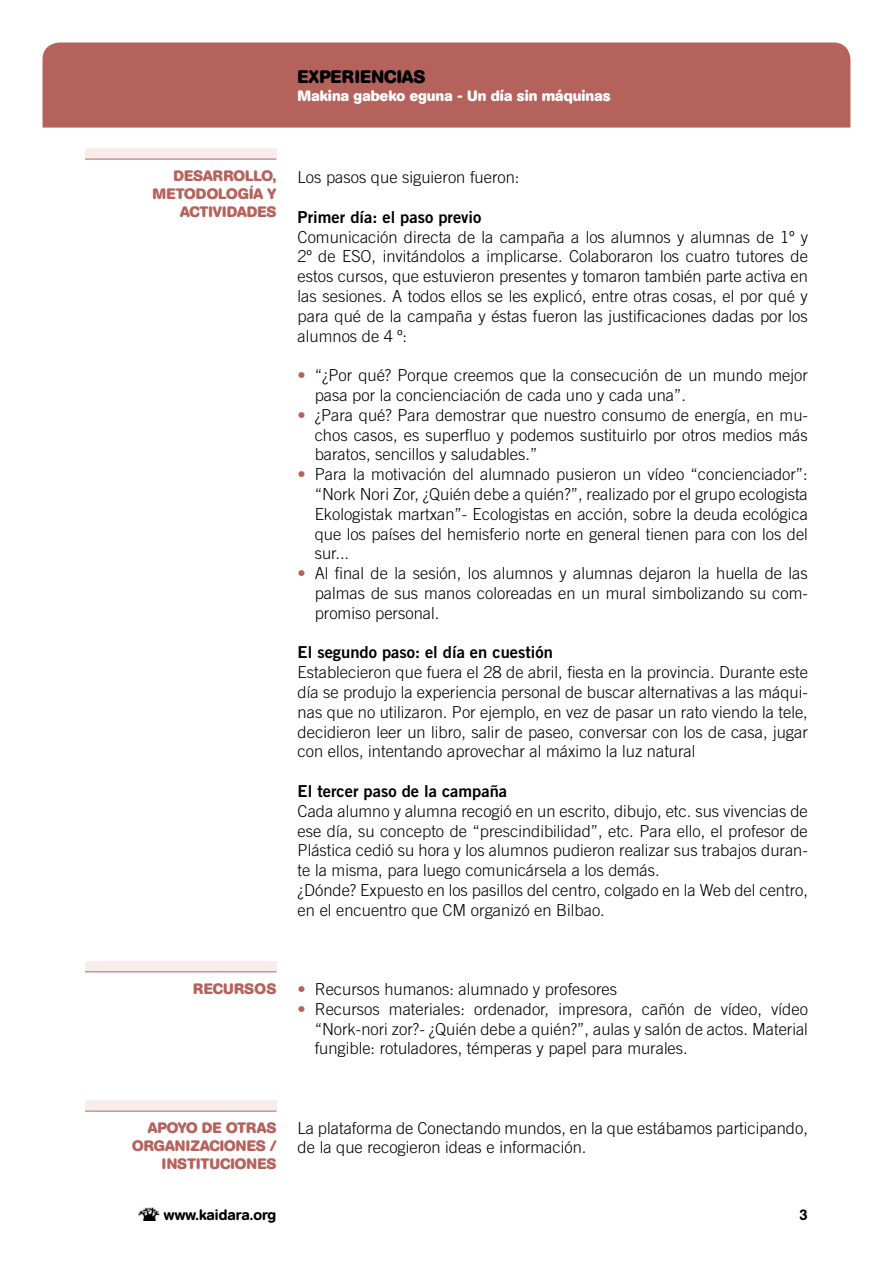
<style>
.page{position:relative;width:893px;height:1263px;background:#fff}
.page>*{position:absolute;margin:0;border:0;box-sizing:border-box;transform-origin:0 0}
.t1{font:700 18px "AG Book Rounded";letter-spacing:.02em;color:#000}
.t2{font:300 16.5px/19.8px "Trade Gothic";color:#000;text-align:justify}
.t3{font:16.5px "Trade Gothic Bold Two";color:#000}
.t4{font:700 15px/18px "AG Book Rounded";color:#b5625c;text-align:right}
.t5{font:700 15px "AG Book Rounded";color:#fff}
.t6{font:500 15px "AG Book Rounded";color:#000}
.t7{font:700 15px "AG Book Rounded";letter-spacing:.02em;color:#b5625c}
.s1{color:#b5625c}
</style>
<div class="page">
<img style="left:139px;top:1207px;width:20px;height:13px">
<div style="left:85px;top:148px;width:191px;height:11px;background:#f7eeec"></div>
<hr style="left:85px;top:159px;width:191px;height:1px;background:#b5625c">
<div style="left:85px;top:961px;width:191px;height:11px;background:#f7eeec"></div>
<hr style="left:85px;top:971px;width:191px;height:1px;background:#b5625c">
<div style="left:85px;top:1100px;width:191px;height:11px;background:#f7eeec"></div>
<hr style="left:85px;top:1111px;width:191px;height:1px;background:#b5625c">
<div style="left:43px;top:43px;width:807px;height:85px;background:#b5625c"></div>
<p class="t1" style="left:298px;top:66px;width:129px">EXPERIENCIAS</p>
<p class="t5" style="left:298px;top:87px;width:314px">Makina gabeko eguna - Un día sin máquinas</p>
<p class="t4" style="left:152px;top:167px;width:125px">DESARROLLO,<br>METODOLOGÍA Y<br>ACTIVIDADES</p>
<p class="t2" style="left:298px;top:167px;width:223px">Los pasos que siguieron fueron:</p>
<p class="t3" style="left:298px;top:207px;width:185px">Primer día: el paso previo</p>
<p class="t2" style="left:298px;top:227px;width:512px">Comunicación directa de la campaña a los alumnos y alumnas de 1º y 2º de ESO, invitándolos a implicarse. Colaboraron los cuatro tutores de estos cursos, que estuvieron presentes y tomaron también parte activa en las sesiones. A todos ellos se les explicó, entre otras cosas, el por qué y para qué de la campaña y éstas fueron las justificaciones dadas por los alumnos de 4 º:</p>
<p class="t2" style="left:315px;top:365px;width:495px;text-indent:-17px"><span class="s1">•</span> “¿Por qué? Porque creemos que la consecución de un mundo mejor pasa por la concienciación de cada uno y cada una”.</p>
<p class="t2" style="left:315px;top:405px;width:495px;text-indent:-17px"><span class="s1">•</span> ¿Para qué? Para demostrar que nuestro consumo de energía, en mu&shy;chos casos, es superfluo y podemos sustituirlo por otros medios más baratos, sencillos y saludables.”</p>
<p class="t2" style="left:315px;top:464px;width:495px;text-indent:-17px"><span class="s1">•</span> Para la motivación del alumnado pusieron un vídeo “concienciador”: “Nork Nori Zor, ¿Quién debe a quién?”, realizado por el grupo ecologista Ekologistak martxan”- Ecologistas en acción, sobre la deuda ecológica que los países del hemisferio norte en general tienen para con los del sur...</p>
<p class="t2" style="left:315px;top:563px;width:495px;text-indent:-17px"><span class="s1">•</span> Al final de la sesión, los alumnos y alumnas dejaron la huella de las palmas de sus manos coloreadas en un mural simbolizando su com&shy;promiso personal.</p>
<p class="t3" style="left:298px;top:642px;width:257px">El segundo paso: el día en cuestión</p>
<p class="t2" style="left:298px;top:662px;width:512px">Establecieron que fuera el 28 de abril, fiesta en la provincia. Durante este día se produjo la experiencia personal de buscar alternativas a las máqui&shy;nas que no utilizaron. Por ejemplo, en vez de pasar un rato viendo la tele, decidieron leer un libro, salir de paseo, conversar con los de casa, jugar con ellos, intentando aprovechar al máximo la luz natural</p>
<p class="t3" style="left:298px;top:781px;width:211px">El tercer paso de la campaña</p>
<p class="t2" style="left:298px;top:801px;width:512px;text-align:left">Cada alumno y alumna recogió en un escrito, dibujo, etc. sus vivencias de ese día, su concepto de “prescindibilidad”, etc. Para ello, el profesor de Plástica cedió su hora y los alumnos pudieron realizar sus trabajos duran&shy;te la misma, para luego comunicársela a los demás.<br>¿Dónde? Expuesto en los pasillos del centro, colgado en la Web del centro, en el encuentro que CM organizó en Bilbao.</p>
<p class="t7" style="left:193px;top:980px;width:85px">RECURSOS</p>
<p class="t2" style="left:298px;top:979px;width:321px"><span class="s1">•</span> Recursos humanos: alumnado y profesores</p>
<p class="t2" style="left:315px;top:999px;width:495px;text-indent:-17px"><span class="s1">•</span> Recursos materiales: ordenador, impresora, cañón de vídeo, vídeo “Nork-nori zor?- ¿Quién debe a quién?”, aulas y salón de actos. Material fungible: rotuladores, témperas y papel para murales.</p>
<p class="t4" style="left:132px;top:1119px;width:146px">APOYO DE OTRAS<br>ORGANIZACIONES /<br>INSTITUCIONES</p>
<p class="t2" style="left:298px;top:1118px;width:512px">La plataforma de Conectando mundos, en la que estábamos participando, de la que recogieron ideas e información.</p>
<p class="t6" style="left:164px;top:1206px;width:114px">www.kaidara.org</p>
<p class="t6" style="left:799px;top:1206px;width:10px">3</p>
</div>
